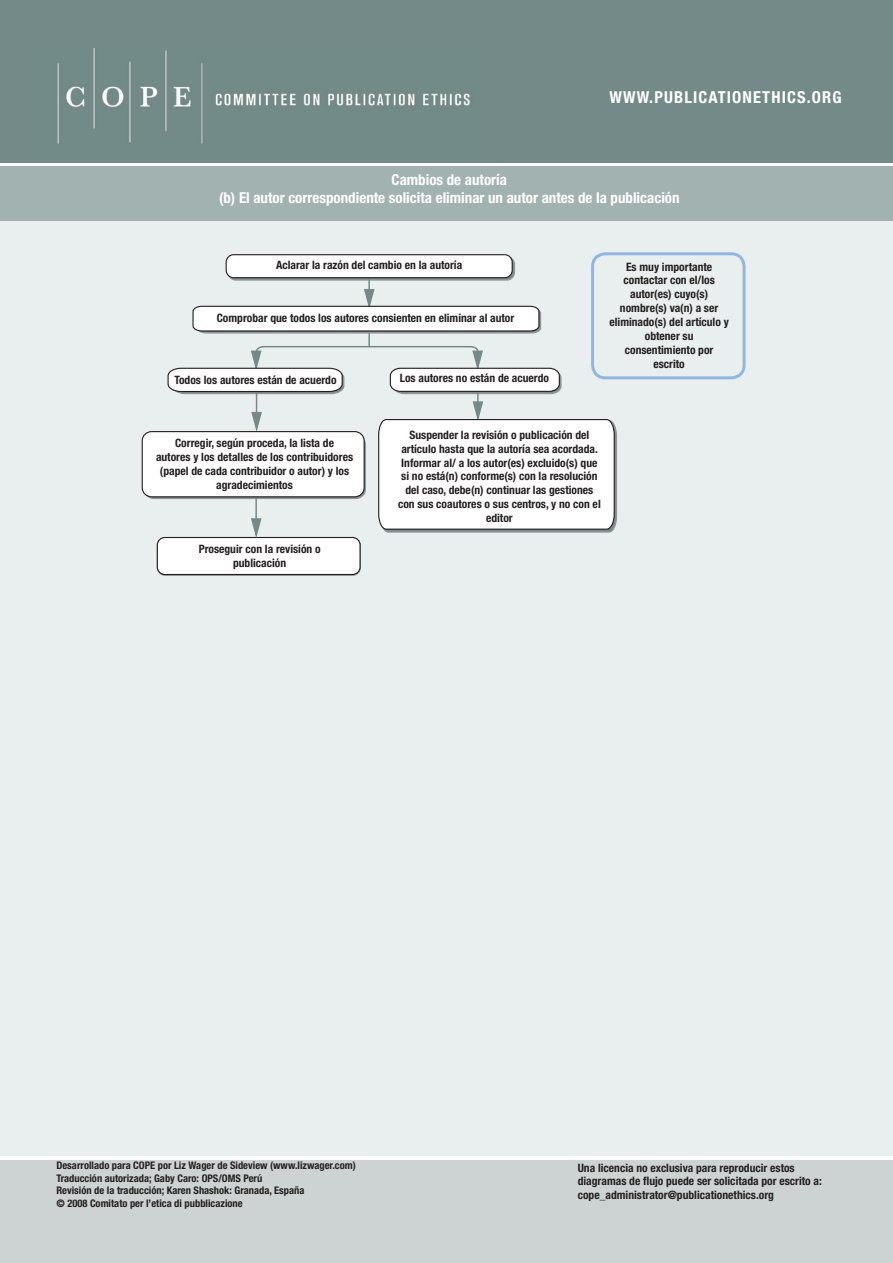
<style>
.page{position:relative;width:893px;height:1263px;background:#fff}
.page>*{position:absolute;margin:0;border:0;box-sizing:border-box;transform-origin:0 0}
.t1{font:700 condensed 16.5px "Helvetica Neue LT Std";letter-spacing:.07em;color:#fff}
.t2{font:700 condensed 15px "Helvetica Neue LT Std";color:#fff}
.t3{font:700 condensed 11.55px/13.8px "Helvetica Neue LT Std";color:#231f20}
.t4{font:700 condensed 10.5px "Helvetica Neue LT Std";color:#231f20}
</style>
<div class="page">
<div style="left:0;top:0;width:893px;height:163px;background:#738a88"></div>
<div style="left:0;top:166px;width:893px;height:55px;background:#a2b2b0"></div>
<div style="left:0;top:221px;width:893px;height:934px;background:#e9efee"></div>
<div style="left:0;top:1160px;width:893px;height:103px;background:#cdd3d2"></div>
<div style="left:157px;top:537px;width:204px;height:39px;border:2px solid #939598;border-radius:8px"></div>
<div style="left:157px;top:537px;width:203px;height:37px;background:#fff;border-radius:8px"></div>
<div style="left:157px;top:537px;width:204px;height:38px;border:1px solid #231f20;border-radius:8px"></div>
<div style="left:142px;top:432px;width:222px;height:65px;background:#fff;border-radius:9px"></div>
<svg style="left:167px;top:278px;width:451px;height:263px"></svg>
<div style="left:226px;top:255px;width:286px;height:23px;background:#fff;border-radius:8px"></div>
<div style="left:226px;top:254px;width:287px;height:24px;border:1px solid #231f20;border-radius:8px"></div>
<div style="left:591px;top:252px;width:155px;height:127px;border:3px solid #92b6e0;border-radius:13px"></div>
<img style="left:34px;top:47px;width:447px;height:110px">
<p class="t1" style="left:609px;top:87px;width:234px">WWW.PUBLICATIONETHICS.ORG</p>
<p class="t2" style="left:392px;top:171px;width:117px">Cambios de autoría</p>
<p class="t2" style="left:219px;top:189px;width:462px">(b) El autor correspondiente solicita eliminar un autor antes de la publicación</p>
<p class="t3" style="left:276px;top:258px;width:188px">Aclarar la razón del cambio en la autoría</p>
<p class="t3" style="left:217px;top:311px;width:299px">Comprobar que todos los autores consienten en eliminar al autor</p>
<p class="t3" style="left:174px;top:373px;width:164px">Todos los autores están de acuerdo</p>
<p class="t3" style="left:400px;top:371px;width:151px">Los autores no están de acuerdo</p>
<p class="t3" style="left:626px;top:259px;width:88px">Es muy importante</p>
<p class="t3" style="left:623px;top:273px;width:93px">contactar con el/los</p>
<p class="t3" style="left:630px;top:287px;width:79px">autor(es) cuyo(s)</p>
<p class="t3" style="left:620px;top:301px;width:100px">nombre(s) va(n) a ser</p>
<p class="t3" style="left:609px;top:315px;width:121px">eliminado(s) del artículo y</p>
<p class="t3" style="left:645px;top:329px;width:50px">obtener su</p>
<p class="t3" style="left:625px;top:343px;width:90px">consentimiento por</p>
<p class="t3" style="left:653px;top:356px;width:33px">escrito</p>
<p class="t3" style="left:175px;top:436px;width:160px">Corregir, según proceda, la lista de</p>
<p class="t3" style="left:156px;top:450px;width:199px;text-align:center">autores y los detalles de los contribuidores (papel de cada contribuidor o autor) y los</p>
<p class="t3" style="left:216px;top:478px;width:78px">agradecimientos</p>
<p class="t3" style="left:199px;top:542px;width:123px">Proseguir con la revisión o</p>
<p class="t3" style="left:233px;top:556px;width:55px">publicación</p>
<p class="t3" style="left:409px;top:428px;width:181px">Suspender la revisión o publicación del</p>
<p class="t3" style="left:401px;top:442px;width:198px">artículo hasta que la autoría sea acordada.</p>
<p class="t3" style="left:401px;top:455px;width:198px">Informar al/ a los autor(es) excluido(s) que</p>
<p class="t3" style="left:401px;top:469px;width:198px">si no está(n) conforme(s) con la resolución</p>
<p class="t3" style="left:405px;top:483px;width:190px">del caso, debe(n) continuar las gestiones</p>
<p class="t3" style="left:398px;top:497px;width:204px">con sus coautores o sus centros, y no con el</p>
<p class="t3" style="left:486px;top:511px;width:28px">editor</p>
<p class="t4" style="left:56px;top:1159px;width:301px">Desarrollado para COPE por Liz Wager de Sideview (www.lizwager.com)</p>
<p class="t4" style="left:56px;top:1171px;width:207px">Traducción autorizada; Gaby Caro: OPS/OMS Perú</p>
<p class="t4" style="left:56px;top:1184px;width:250px">Revisión de la traducción; Karen Shashok: Granada, España</p>
<p class="t4" style="left:56px;top:1196px;width:188px">© 2008 Comitato per l’etica di pubblicazione</p>
<p class="t3" style="left:578px;top:1160px;width:246px">Una licencia no exclusiva para reproducir estos diagramas de flujo puede ser solicitada por escrito a: cope_administrator@publicationethics.org</p>
</div>
